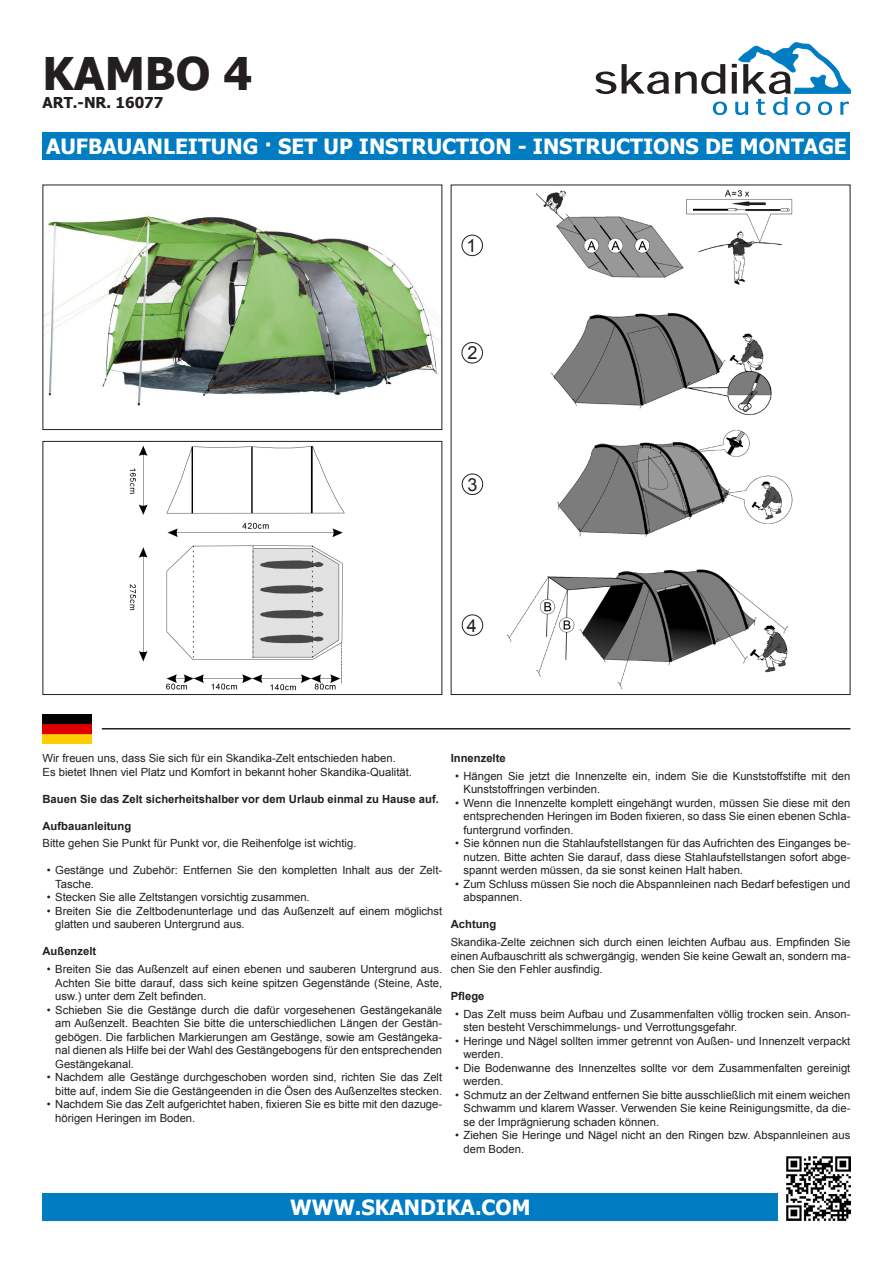
<style>
.page{position:relative;width:893px;height:1263px;background:#fff}
.page>*{position:absolute;margin:0;border:0;box-sizing:border-box;transform-origin:0 0}
.t1{font:700 45px "Tahoma";color:#231f20}
.t2{font:700 21px "Tahoma";color:#fff}
.t3{font:18px "Arial";color:#231f20}
.t4{font:700 15px "Tahoma";color:#231f20}
.t5{font:11.25px/13.5px "Arial";color:#231f20}
.t6{font:700 11.25px "Arial";color:#231f20}
</style>
<div class="page">
<svg style="left:595px;top:72px;width:21px;height:22px"></svg>
<svg style="left:622px;top:64px;width:47px;height:30px"></svg>
<svg style="left:675px;top:43px;width:175px;height:72px"></svg>
<div style="left:43px;top:132px;width:807px;height:27px;background:#007cc2"></div>
<img style="left:43px;top:714px;width:48px;height:29px">
<hr style="left:102px;top:728px;width:748px;height:1px;background:#231f20">
<div style="left:462px;top:235px;width:21px;height:21px;border:1px solid #231f20;border-radius:50%"></div>
<div style="left:462px;top:342px;width:21px;height:21px;border:1px solid #231f20;border-radius:50%"></div>
<div style="left:462px;top:474px;width:21px;height:21px;border:1px solid #231f20;border-radius:50%"></div>
<div style="left:462px;top:614px;width:21px;height:22px;border:1px solid #231f20;border-radius:50%"></div>
<div style="left:43px;top:1193px;width:735px;height:27px;background:#007cc2"></div>
<img style="left:787px;top:1157px;width:63px;height:63px">
<img style="left:45px;top:215px;width:395px;height:191px">
<div style="left:43px;top:185px;width:399px;height:245px;border:1px solid #231f20"></div>
<img style="left:129px;top:445px;width:216px;height:246px">
<div style="left:43px;top:441px;width:399px;height:254px;border:1px solid #231f20"></div>
<img style="left:507px;top:189px;width:286px;height:501px">
<h1 class="t1" style="left:43px;top:42px;width:211px">KAMBO 4</h1>
<h3 class="t4" style="left:43px;top:92px;width:122px">ART.-NR. 16077</h3>
<h2 class="t2" style="left:46px;top:131px;width:802px">AUFBAUANLEITUNG · SET UP INSTRUCTION - INSTRUCTIONS DE MONTAGE</h2>
<h3 class="t3" style="left:466px;top:234px;width:12px">1</h3>
<h3 class="t3" style="left:467px;top:341px;width:12px">2</h3>
<h3 class="t3" style="left:468px;top:473px;width:12px">3</h3>
<h3 class="t3" style="left:467px;top:613px;width:12px">4</h3>
<p class="t5" style="left:43px;top:751px;width:371px">Wir freuen uns, dass Sie sich für ein Skandika-Zelt entschieden haben.<br>Es bietet Ihnen viel Platz und Komfort in bekannt hoher Skandika-Qualität.</p>
<p class="t6" style="left:43px;top:791px;width:398px">Bauen Sie das Zelt sicherheitshalber vor dem Urlaub einmal zu Hause auf.</p>
<p class="t6" style="left:43px;top:818px;width:90px">Aufbauanleitung</p>
<p class="t5" style="left:43px;top:837px;width:315px">Bitte gehen Sie Punkt für Punkt vor, die Reihenfolge ist wichtig.</p>
<p class="t5" style="left:55px;top:864px;width:388px;text-indent:-9px">• Gestänge und Zubehör: Entfernen Sie den kompletten Inhalt aus der Zelt-<br>Tasche.</p>
<p class="t5" style="left:47px;top:891px;width:264px">• Stecken Sie alle Zeltstangen vorsichtig zusammen.</p>
<p class="t5" style="left:55px;top:904px;width:388px;text-indent:-9px">• Breiten Sie die Zeltbodenunterlage und das Außenzelt auf einem möglichst glatten und sauberen Untergrund aus.</p>
<p class="t6" style="left:43px;top:944px;width:55px">Außenzelt</p>
<p class="t5" style="left:55px;top:962px;width:388px;text-align:justify;text-indent:-9px">• Breiten Sie das Außenzelt auf einen ebenen und sauberen Untergrund aus.<br>Achten Sie bitte darauf, dass sich keine spitzen Gegenstände (Steine, Aste, usw.) unter dem Zelt befinden.</p>
<p class="t5" style="left:55px;top:1003px;width:388px;text-align:justify;text-indent:-9px">• Schieben Sie die Gestänge durch die dafür vorgesehenen Gestängekanäle am Außenzelt. Beachten Sie bitte die unterschiedlichen Längen der Gestän&shy;gebögen. Die farblichen Markierungen am Gestänge, sowie am Gestängeka&shy;nal dienen als Hilfe bei der Wahl des Gestängebogens für den entsprechenden Gestängekanal.</p>
<p class="t5" style="left:47px;top:1070px;width:397px;text-align:right">• Nachdem alle Gestänge durchgeschoben worden sind, richten Sie das Zelt bitte auf, indem Sie die Gestängeenden in die Ösen des Außenzeltes stecken.</p>
<p class="t5" style="left:55px;top:1097px;width:388px;text-indent:-9px">• Nachdem Sie das Zelt aufgerichtet haben, fixieren Sie es bitte mit den dazuge&shy;hörigen Heringen im Boden.</p>
<p class="t6" style="left:451px;top:751px;width:57px">Innenzelte</p>
<p class="t5" style="left:463px;top:769px;width:388px;text-indent:-9px">• Hängen Sie jetzt die Innenzelte ein, indem Sie die Kunststoffstifte mit den<br>Kunststoffringen verbinden.</p>
<p class="t5" style="left:463px;top:796px;width:388px;text-align:justify;text-indent:-9px">• Wenn die Innenzelte komplett eingehängt wurden, müssen Sie diese mit den entsprechenden Heringen im Boden fixieren, so dass Sie einen ebenen Schla&shy;funtergrund vorfinden.</p>
<p class="t5" style="left:463px;top:837px;width:388px;text-align:justify;text-indent:-9px">• Sie können nun die Stahlaufstellstangen für das Aufrichten des Einganges be&shy;nutzen. Bitte achten Sie darauf, dass diese Stahlaufstellstangen sofort abge&shy;spannt werden müssen, da sie sonst keinen Halt haben.</p>
<p class="t5" style="left:463px;top:877px;width:388px;text-indent:-9px">• Zum Schluss müssen Sie noch die Abspannleinen nach Bedarf befestigen und abspannen.</p>
<p class="t6" style="left:451px;top:917px;width:47px">Achtung</p>
<p class="t5" style="left:451px;top:935px;width:401px;text-align:justify">Skandika-Zelte zeichnen sich durch einen leichten Aufbau aus. Empfinden Sie einen Aufbauschritt als schwergängig, wenden Sie keine Gewalt an, sondern ma&shy;chen Sie den Fehler ausfindig.</p>
<p class="t6" style="left:451px;top:989px;width:35px">Pflege</p>
<p class="t5" style="left:463px;top:1007px;width:388px;text-indent:-9px">• Das Zelt muss beim Aufbau und Zusammenfalten völlig trocken sein. Anson&shy;sten besteht Verschimmelungs- und Verrottungsgefahr.</p>
<p class="t5" style="left:463px;top:1034px;width:388px;text-indent:-9px">• Heringe und Nägel sollten immer getrennt von Außen- und Innenzelt verpackt werden.</p>
<p class="t5" style="left:463px;top:1061px;width:388px;text-indent:-9px">• Die Bodenwanne des Innenzeltes sollte vor dem Zusammenfalten gereinigt werden.</p>
<p class="t5" style="left:463px;top:1088px;width:388px;text-align:justify;text-indent:-9px">• Schmutz an der Zeltwand entfernen Sie bitte ausschließlich mit einem weichen Schwamm und klarem Wasser. Verwenden Sie keine Reinigungsmitte, da die&shy;se der Imprägnierung schaden können.</p>
<p class="t5" style="left:463px;top:1129px;width:388px;text-indent:-9px">• Ziehen Sie Heringe und Nägel nicht an den Ringen bzw. Abspannleinen aus dem Boden.</p>
<h2 class="t2" style="left:290px;top:1192px;width:242px">WWW.SKANDIKA.COM</h2>
</div>
